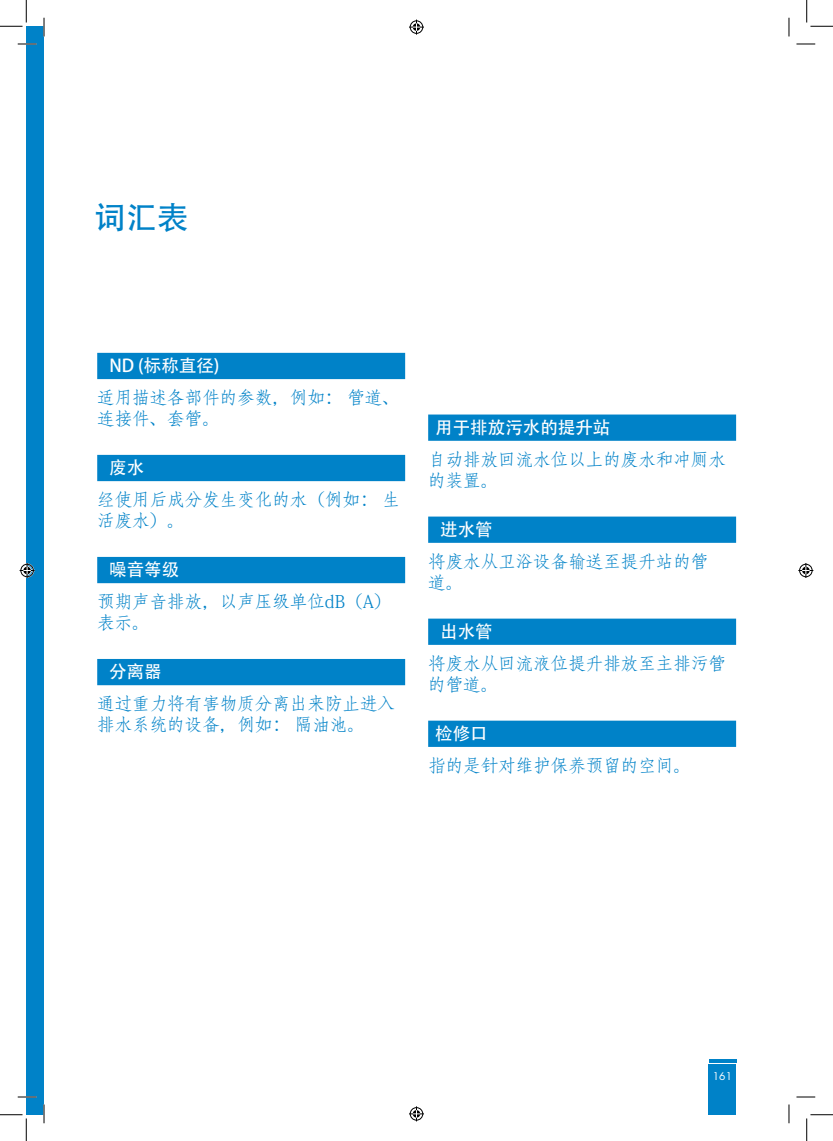
<style>
.page{position:relative;width:833px;height:1141px;background:#fff}
.page>*{position:absolute;margin:0;border:0;box-sizing:border-box;transform-origin:0 0}
.t1{font:31.25px "Adobe Heiti Std";color:#0082c8}
.t2{font:17.5px/21px "Adobe Fangsong Std";color:#0082c8}
.t3{font:17.5px "Adobe Heiti Std";color:#fff}
.t4{font:10.38px "Futura Std";color:#fff}
</style>
<div class="page">
<div style="left:26px;top:26px;width:18px;height:1088px;background:#0082c8"></div>
<div style="left:97px;top:353px;width:308px;height:26px;background:#0082c8"></div>
<div style="left:97px;top:455px;width:308px;height:26px;background:#0082c8"></div>
<div style="left:97px;top:557px;width:308px;height:26px;background:#0082c8"></div>
<div style="left:97px;top:659px;width:308px;height:26px;background:#0082c8"></div>
<div style="left:428px;top:414px;width:307px;height:27px;background:#0082c8"></div>
<div style="left:428px;top:516px;width:307px;height:27px;background:#0082c8"></div>
<div style="left:428px;top:618px;width:307px;height:26px;background:#0082c8"></div>
<div style="left:428px;top:720px;width:307px;height:26px;background:#0082c8"></div>
<div style="left:708px;top:1064px;width:27px;height:50px;background:#0082c8"></div>
<svg style="left:709px;top:1059px;width:26px;height:3px"></svg>
<svg style="left:18px;top:43px;width:18px;height:2px"></svg>
<svg style="left:796px;top:43px;width:18px;height:2px"></svg>
<svg style="left:18px;top:1096px;width:18px;height:1px"></svg>
<svg style="left:796px;top:1096px;width:18px;height:1px"></svg>
<svg style="left:43px;top:18px;width:2px;height:18px"></svg>
<svg style="left:43px;top:1104px;width:2px;height:19px"></svg>
<svg style="left:788px;top:18px;width:1px;height:18px"></svg>
<svg style="left:788px;top:1104px;width:1px;height:19px"></svg>
<svg style="left:0;top:0;width:27px;height:27px"></svg>
<svg style="left:0;top:1114px;width:27px;height:26px"></svg>
<svg style="left:806px;top:0;width:26px;height:27px"></svg>
<svg style="left:806px;top:1114px;width:26px;height:26px"></svg>
<svg style="left:409px;top:20px;width:15px;height:15px"></svg>
<svg style="left:409px;top:1106px;width:15px;height:15px"></svg>
<svg style="left:20px;top:563px;width:15px;height:15px"></svg>
<svg style="left:798px;top:563px;width:14px;height:15px"></svg>
<h1 class="t1" style="left:94px;top:198px;width:95px">词汇表</h1>
<p class="t3" style="left:109px;top:355px;width:111px">ND (标称直径)</p>
<p class="t2" style="left:97px;top:387px;width:304px">适用描述各部件的参数，例如： 管道、连接件、套管。</p>
<p class="t3" style="left:109px;top:457px;width:36px">废水</p>
<p class="t2" style="left:97px;top:489px;width:304px">经使用后成分发生变化的水（例如： 生活废水）。</p>
<p class="t3" style="left:109px;top:559px;width:71px">噪音等级</p>
<p class="t2" style="left:97px;top:591px;width:296px">预期声音排放，以声压级单位dB（A）表示。</p>
<p class="t3" style="left:109px;top:661px;width:54px">分离器</p>
<p class="t2" style="left:97px;top:693px;width:299px">通过重力将有害物质分离出来防止进入排水系统的设备，例如： 隔油池。</p>
<p class="t3" style="left:435px;top:417px;width:176px">用于排放污水的提升站</p>
<p class="t2" style="left:428px;top:449px;width:299px">自动排放回流水位以上的废水和冲厕水的装置。</p>
<p class="t3" style="left:440px;top:519px;width:54px">进水管</p>
<p class="t2" style="left:428px;top:551px;width:281px">将废水从卫浴设备输送至提升站的管道。</p>
<p class="t3" style="left:440px;top:621px;width:54px">出水管</p>
<p class="t2" style="left:428px;top:653px;width:299px">将废水从回流液位提升排放至主排污管的管道。</p>
<p class="t3" style="left:435px;top:723px;width:54px">检修口</p>
<p class="t2" style="left:428px;top:755px;width:264px">指的是针对维护保养预留的空间。</p>
<p class="t4" style="left:712px;top:1069px;width:21px">161</p>
</div>
